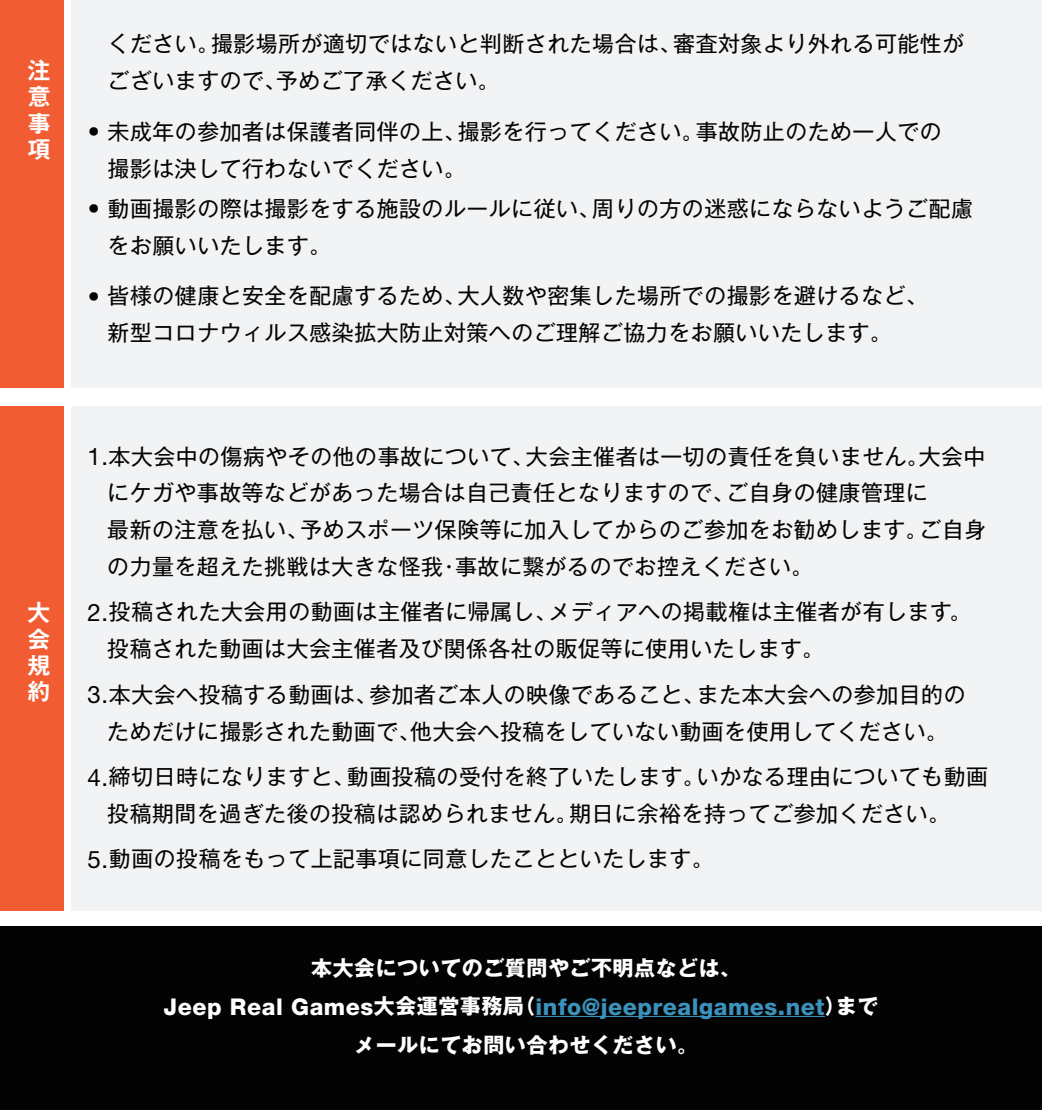
<style>
.page{position:relative;width:1042px;height:1110px;background:#fff}
.page>*{position:absolute;margin:0;border:0;box-sizing:border-box;transform-origin:0 0}
.t1{font:800 23.1px "Helvetica Neue LT Std";letter-spacing:.025em;color:#3b92bd}
.t2{font:700 22.75px/26.2px "Gothic MB101 Pro De";color:#fff;text-align:justify}
.t3{font:21.88px/36.8px "Gothic MB101 Pro";letter-spacing:.025em;color:#030303}
.t4{font:700 21px "Gothic MB101 Pro";letter-spacing:.025em;color:#fff}
.s1{font-family:"Helvetica Neue LT Std";font-size:24.15px}
.s2{color:#fff}
.s3{font-family:"Gothic MB101 Pro";font-weight:700;font-size:21px;color:#fff}
</style>
<div class="page">
<div style="left:0;top:0;width:63px;height:387px;background:#f15c32"></div>
<div style="left:71px;top:0;width:971px;height:387px;background:#f2f3f4"></div>
<div style="left:0;top:406px;width:63px;height:505px;background:#f15c32"></div>
<div style="left:71px;top:406px;width:971px;height:505px;background:#f2f3f4"></div>
<div style="left:0;top:926px;width:1042px;height:183px;background:#030303"></div>
<hr style="left:535px;top:1015px;width:290px;height:1px;background:#3b92bd">
<p class="t2" style="left:28px;top:54px;width:24px">注意事項</p>
<p class="t3" style="left:108px;top:23px;width:858px">ください。撮影場所が適切ではないと判断された場合は、審査対象より外れる可能性がございますので、予めご了承ください。</p>
<p class="t3" style="left:108px;top:110px;width:835px;text-indent:-20px"><span class="s1">•</span> 未成年の参加者は保護者同伴の上、撮影を行ってください。事故防止のため一人での撮影は決して行わないでください。</p>
<p class="t3" style="left:108px;top:187px;width:867px;text-indent:-20px"><span class="s1">•</span> 動画撮影の際は撮影をする施設のルールに従い、周りの方の迷惑にならないようご配慮をお願いいたします。</p>
<p class="t3" style="left:108px;top:275px;width:822px;text-indent:-20px"><span class="s1">•</span> 皆様の健康と安全を配慮するため、大人数や密集した場所での撮影を避けるなど、新型コロナウィルス感染拡大防止対策へのご理解ご協力をお願いいたします。</p>
<p class="t2" style="left:28px;top:596px;width:24px">大会規約</p>
<p class="t3" style="left:107px;top:435px;width:880px;text-indent:-20px"><span class="s1">1.</span>本大会中の傷病やその他の事故について、大会主催者は一切の責任を負いません。大会中にケガや事故等などがあった場合は自己責任となりますので、ご自身の健康管理に<br>最新の注意を払い、予めスポーツ保険等に加入してからのご参加をお勧めします。ご自身の力量を超えた挑戦は大きな怪我・事故に繋がるのでお控えください。</p>
<p class="t3" style="left:107px;top:590px;width:866px;text-indent:-20px"><span class="s1">2.</span> 投稿された大会用の動画は主催者に帰属し、メディアへの掲載権は主催者が有します。投稿された動画は大会主催者及び関係各社の販促等に使用いたします。</p>
<p class="t3" style="left:87px;top:673px;width:879px;text-align:center"><span class="s1">3.</span> 本大会へ投稿する動画は、参加者ご本人の映像であること、また本大会への参加目的のためだけに撮影された動画で、他大会へ投稿をしていない動画を使用してください。</p>
<p class="t3" style="left:107px;top:755px;width:882px;text-indent:-20px"><span class="s1">4.</span> 締切日時になりますと、動画投稿の受付を終了いたします。いかなる理由についても動画投稿期間を過ぎた後の投稿は認められません。期日に余裕を持ってご参加ください。</p>
<p class="t3" style="left:87px;top:837px;width:628px"><span class="s1">5.</span> 動画の投稿をもって上記事項に同意したことといたします。</p>
<p class="t4" style="left:311px;top:950px;width:431px">本大会についてのご質問やご不明点などは、</p>
<p class="t1" style="left:163px;top:992px;width:716px"><span class="s2">Jeep Real Games</span><span class="s3">大会運営事務局（</span>info@jeeprealgames.net<span class="s3">）まで</span></p>
<p class="t4" style="left:354px;top:1027px;width:345px">メールにてお問い合わせください。</p>
</div>
